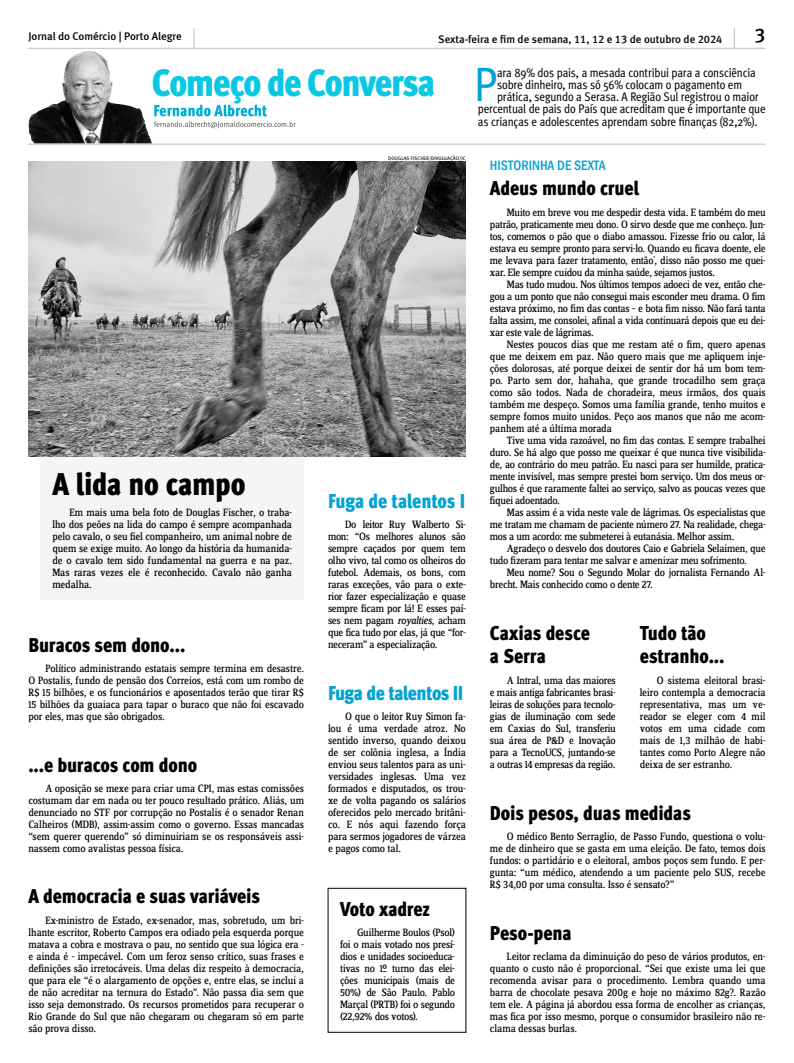
<style>
.page{position:relative;width:794px;height:1063px;background:#fff}
.page>*{position:absolute;margin:0;border:0;box-sizing:border-box;transform-origin:0 0}
.Capitular_ABRE{font:48.2px "Meta Cond";color:#00a3d2}
.t1{font:38px "Meta Cond Black LF";letter-spacing:-.035em;color:#09c8e4}
.TÍTULO_Principal{font:31.5px "Meta Cond Black LF";letter-spacing:-.01em;color:#000}
.TÍTULO_Secundárias{font:20px/23px "Meta Cond Black LF";letter-spacing:-.01em;color:#000}
.TÍTULO_Secundárias-2{font:20px "Meta Cond Black LF";letter-spacing:-.025em;color:#00a3d2}
.t2{font:19.9px "Meta Medium LF";color:#000}
.Cartola_vital{font:500 condensed 14px "Franklin Gothic";color:#00a3d2}
.Capitular_ABRE-2{font:12.5px "Meta Cond";letter-spacing:-.015em;color:#000}
.TEXTO__Começo_de_con{font:11px/12px "Zine Serif Dis";letter-spacing:-.02em;color:#000;text-align:justify}
.Cabeçalho{font:11px "Meta Medium LF";color:#000}
.Crédito{font:5px "Meta Book Caps";color:#000}
.s1{font-style:italic}
</style>
<div class="page">
<img style="left:28px;top:51px;width:124px;height:93px">
<svg style="left:154px;top:105px;width:142px;height:23px"></svg>
<hr style="left:28px;top:48px;width:737px;height:1px;background:#bbb">
<hr style="left:28px;top:144px;width:737px;height:1px;background:#bbb">
<svg style="left:734px;top:28px;width:1px;height:20px"></svg>
<svg style="left:194px;top:28px;width:1px;height:20px"></svg>
<div style="left:40px;top:452px;width:264px;height:148px;background:#f5f5f5"></div>
<img style="left:28px;top:161px;width:438px;height:295px">
<div style="left:328px;top:888px;width:138px;height:145px;border:1px solid #000"></div>
<p class="Cabeçalho" style="left:28px;top:30px;width:155px">Jornal do Comércio | Porto Alegre</p>
<p class="Cabeçalho" style="left:438px;top:32px;width:286px">Sexta-feira e fim de semana, 11, 12 e 13 de outubro de 2024</p>
<p class="t2" style="left:754px;top:24px;width:13px">3</p>
<h2 class="t1" style="left:152px;top:60px;width:285px">Começo de Conversa</h2>
<p class="Crédito" style="left:388px;top:156px;width:79px">DOUGLAS FISCHER/DIVULGAÇÃO/JC</p>
<p class="Capitular_ABRE" style="left:474px;top:57px;width:24px">P</p>
<p class="Capitular_ABRE-2" style="left:497px;top:65px;width:260px">ara 89% dos pais, a mesada contribui para a consciência</p>
<p class="Capitular_ABRE-2" style="left:497px;top:78px;width:246px">sobre dinheiro, mas só 56% colocam o pagamento em</p>
<p class="Capitular_ABRE-2" style="left:497px;top:90px;width:263px">prática, segundo a Serasa. A Região Sul registrou o maior</p>
<p class="Capitular_ABRE-2" style="left:478px;top:102px;width:289px">percentual de pais do País que acreditam que é importante que</p>
<p class="Capitular_ABRE-2" style="left:478px;top:114px;width:281px">as crianças e adolescentes aprendam sobre finanças (82,2%).</p>
<p class="Cartola_vital" style="left:490px;top:156px;width:117px">HISTORINHA DE SEXTA</p>
<p class="TÍTULO_Principal" style="left:52px;top:465px;width:195px">A lida no campo</p>
<p class="TEXTO__Começo_de_con" style="left:52px;top:507px;width:241px;text-indent:17px">Em mais uma bela foto de Douglas Fischer, o traba&shy;lho dos peões na lida do campo é sempre acompanhada pelo cavalo, o seu fiel companheiro, um animal nobre de quem se exige muito. Ao longo da história da humanida&shy;de o cavalo tem sido fundamental na guerra e na paz.<br>Mas raras vezes ele é reconhecido. Cavalo não ganha medalha.</p>
<p class="TÍTULO_Secundárias" style="left:28px;top:633px;width:159px">Buracos sem dono...</p>
<p class="TEXTO__Começo_de_con" style="left:28px;top:663px;width:277px;text-indent:17px">Político administrando estatais sempre termina em desastre.<br>O Postalis, fundo de pensão dos Correios, está com um rombo de R$ 15 bilhões, e os funcionários e aposentados terão que tirar R$ 15 bilhões da guaiaca para tapar o buraco que não foi escavado por eles, mas que são obrigados.</p>
<p class="TÍTULO_Secundárias" style="left:28px;top:753px;width:170px">...e buracos com dono</p>
<p class="TEXTO__Começo_de_con" style="left:28px;top:783px;width:277px;text-indent:17px">A oposição se mexe para criar uma CPI, mas estas comissões costumam dar em nada ou ter pouco resultado prático. Aliás, um denunciado no STF por corrupção no Postalis é o senador Renan Calheiros (MDB), assim-assim como o governo. Essas mancadas “sem querer querendo” só diminuiriam se os responsáveis assi&shy;nassem como avalistas pessoa física.</p>
<p class="TÍTULO_Secundárias" style="left:28px;top:885px;width:233px">A democracia e suas variáveis</p>
<p class="TEXTO__Começo_de_con" style="left:28px;top:915px;width:277px;text-indent:17px">Ex-ministro de Estado, ex-senador, mas, sobretudo, um bri&shy;lhante escritor, Roberto Campos era odiado pela esquerda porque matava a cobra e mostrava o pau, no sentido que sua lógica era - e ainda é - impecável. Com um feroz senso crítico, suas frases e definições são irretocáveis. Uma delas diz respeito à democracia, que para ele “é o alargamento de opções e, entre elas, se inclui a de não acreditar na ternura do Estado”. Não passa dia sem que isso seja demonstrado. Os recursos prometidos para recuperar o Rio Grande do Sul que não chegaram ou chegaram só em parte são prova disso.</p>
<p class="TÍTULO_Secundárias-2" style="left:328px;top:489px;width:139px">Fuga de talentos I</p>
<p class="TEXTO__Começo_de_con" style="left:328px;top:519px;width:139px;text-indent:17px">Do leitor Ruy Walberto Si&shy;mon: “Os melhores alunos são sempre caçados por quem tem olho vivo, tal como os olheiros do futebol. Ademais, os bons, com raras exceções, vão para o exte&shy;rior fazer especialização e quase sempre ficam por lá! E esses paí&shy;ses nem pagam <span class="s1">royalties</span>, acham que fica tudo por elas, já que “for&shy;neceram” a especialização.</p>
<p class="TÍTULO_Secundárias-2" style="left:328px;top:681px;width:137px">Fuga de talentos II</p>
<p class="TEXTO__Começo_de_con" style="left:328px;top:711px;width:139px;text-indent:17px">O que o leitor Ruy Simon fa&shy;lou é uma verdade atroz. No sentido inverso, quando deixou de ser colônia inglesa, a Índia enviou seus talentos para as uni&shy;versidades inglesas. Uma vez formados e disputados, os trou&shy;xe de volta pagando os salários oferecidos pelo mercado britâni&shy;co. E nós aqui fazendo força para sermos jogadores de várzea e pagos como tal.</p>
<p class="TÍTULO_Secundárias" style="left:490px;top:177px;width:150px">Adeus mundo cruel</p>
<p class="TEXTO__Começo_de_con" style="left:490px;top:207px;width:277px;text-indent:17px">Muito em breve vou me despedir desta vida. E também do meu patrão, praticamente meu dono. O sirvo desde que me conheço. Jun&shy;tos, comemos o pão que o diabo amassou. Fizesse frio ou calor, lá estava eu sempre pronto para servi-lo. Quando eu ficava doente, ele me levava para fazer tratamento, então´, disso não posso me quei&shy;xar. Ele sempre cuidou da minha saúde, sejamos justos.</p>
<p class="TEXTO__Começo_de_con" style="left:490px;top:279px;width:277px;text-indent:17px">Mas tudo mudou. Nos últimos tempos adoeci de vez, então che&shy;gou a um ponto que não consegui mais esconder meu drama. O fim estava próximo, no fim das contas – e bota fim nisso. Não fará tanta falta assim, me consolei, afinal a vida continuará depois que eu dei&shy;xar este vale de lágrimas.</p>
<p class="TEXTO__Começo_de_con" style="left:490px;top:339px;width:277px;text-indent:17px">Nestes poucos dias que me restam até o fim, quero apenas que me deixem em paz. Não quero mais que me apliquem inje&shy;ções dolorosas, até porque deixei de sentir dor há um bom tem&shy;po. Parto sem dor, hahaha, que grande trocadilho sem graça como são todos. Nada de choradeira, meus irmãos, dos quais também me despeço. Somos uma família grande, tenho muitos e sempre fomos muito unidos. Peço aos manos que não me acom&shy;panhem até a última morada</p>
<p class="TEXTO__Começo_de_con" style="left:490px;top:435px;width:277px;text-indent:17px">Tive uma vida razoável, no fim das contas. E sempre trabalhei duro. Se há algo que posso me queixar é que nunca tive visibilida&shy;de, ao contrário do meu patrão. Eu nasci para ser humilde, pratica&shy;mente invisível, mas sempre prestei bom serviço. Um dos meus or&shy;gulhos é que raramente faltei ao serviço, salvo as poucas vezes que fiquei adoentado.</p>
<p class="TEXTO__Começo_de_con" style="left:490px;top:507px;width:277px;text-indent:17px">Mas assim é a vida neste vale de lágrimas. Os especialistas que me tratam me chamam de paciente número 27. Na realidade, chega&shy;mos a um acordo: me submeterei à eutanásia. Melhor assim.</p>
<p class="TEXTO__Começo_de_con" style="left:490px;top:543px;width:277px;text-indent:17px">Agradeço o desvelo dos doutores Caio e Gabriela Selaimen, que tudo fizeram para tentar me salvar e amenizar meu sofrimento.</p>
<p class="TEXTO__Começo_de_con" style="left:490px;top:567px;width:277px;text-indent:17px">Meu nome? Sou o Segundo Molar do jornalista Fernando Al&shy;brecht. Mais conhecido como o dente 27.</p>
<p class="TÍTULO_Secundárias" style="left:490px;top:621px;width:101px">Caxias desce a Serra</p>
<p class="TEXTO__Começo_de_con" style="left:490px;top:675px;width:127px;text-indent:17px">A Intral, uma das maiores e mais antiga fabricantes brasi&shy;leiras de soluções para tecnolo&shy;gias de iluminação com sede em Caxias do Sul, transferiu sua área de P&amp;D e Inovação para a TecnoUCS, juntando-se a outras 14 empresas da região.</p>
<p class="TÍTULO_Secundárias" style="left:640px;top:621px;width:86px">Tudo tão estranho...</p>
<p class="TEXTO__Começo_de_con" style="left:640px;top:675px;width:127px;text-indent:17px">O sistema eleitoral brasi&shy;leiro contempla a democracia representativa, mas um ve&shy;reador se eleger com 4 mil votos em uma cidade com mais de 1,3 milhão de habi&shy;tantes como Porto Alegre não deixa de ser estranho.</p>
<p class="TÍTULO_Secundárias" style="left:490px;top:801px;width:203px">Dois pesos, duas medidas</p>
<p class="TEXTO__Começo_de_con" style="left:490px;top:831px;width:277px;text-indent:17px">O médico Bento Serraglio, de Passo Fundo, questiona o volu&shy;me de dinheiro que se gasta em uma eleição. De fato, temos dois fundos: o partidário e o eleitoral, ambos poços sem fundo. E per&shy;gunta: “um médico, atendendo a um paciente pelo SUS, recebe R$ 34,00 por uma consulta. Isso é sensato?”</p>
<p class="TÍTULO_Secundárias" style="left:340px;top:897px;width:91px">Voto xadrez</p>
<p class="TEXTO__Começo_de_con" style="left:340px;top:927px;width:117px;text-indent:17px">Guilherme Boulos (Psol) foi o mais votado nos presí&shy;dios e unidades socioeduca&shy;tivas no 1º turno das elei&shy;ções municipais (mais de 50%) de São Paulo. Pablo Marçal (PRTB) foi o segundo (22,92% dos votos).</p>
<p class="TÍTULO_Secundárias" style="left:490px;top:921px;width:83px">Peso-pena</p>
<p class="TEXTO__Começo_de_con" style="left:490px;top:951px;width:277px;text-indent:17px">Leitor reclama da diminuição do peso de vários produtos, en&shy;quanto o custo não é proporcional. “Sei que existe uma lei que recomenda avisar para o procedimento. Lembra quando uma barra de chocolate pesava 200g e hoje no máximo 82g?. Razão tem ele. A página já abordou essa forma de encolher as crianças, mas fica por isso mesmo, porque o consumidor brasileiro não re&shy;clama dessas burlas.</p>
</div>
